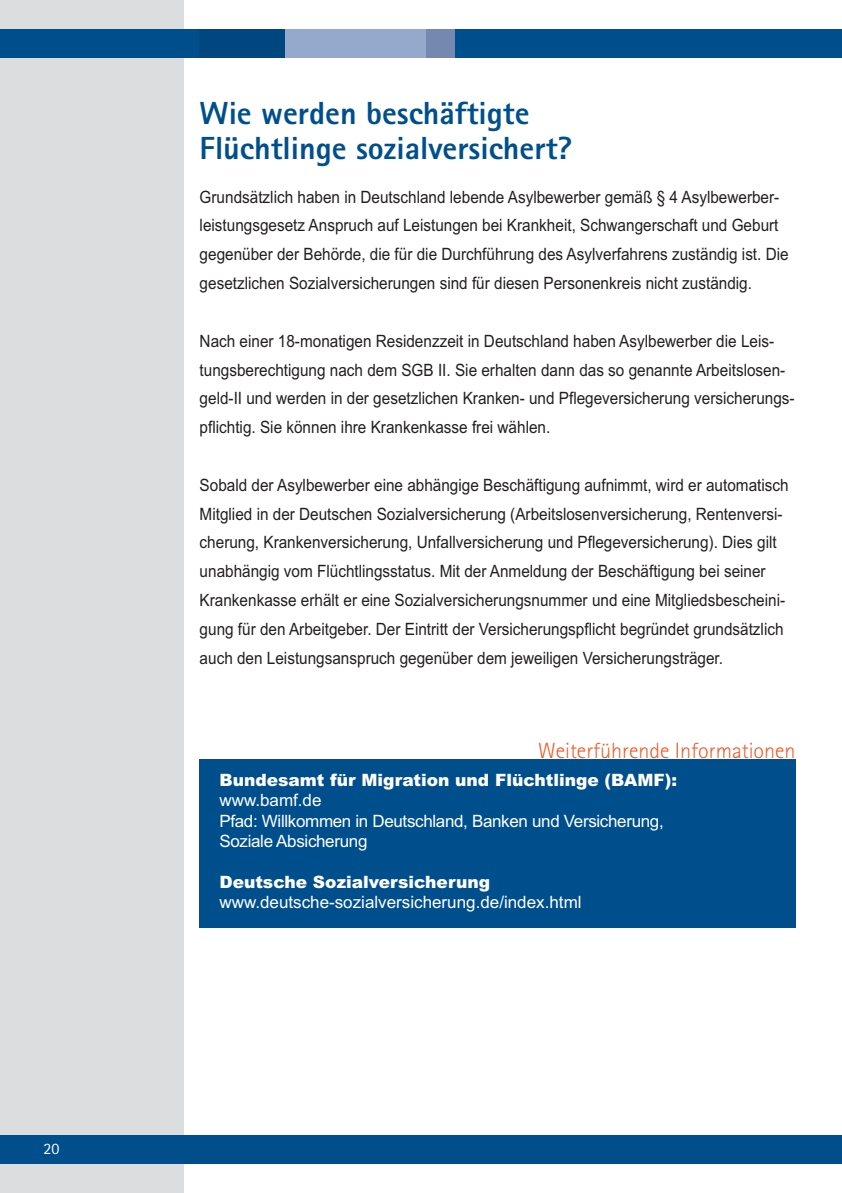
<style>
.page{position:relative;width:842px;height:1193px;background:#fff}
.page>*{position:absolute;margin:0;border:0;box-sizing:border-box;transform-origin:0 0}
.t1{font:800 32px/34.4px "Agfa Rotis Sans Serif";color:#004f8d}
.t2{font:300 22px "Agfa Rotis Sans Serif";color:#f15a29}
.t3{font:17px/28.8px "Arial";color:#231f20;scale:.9 1}
.t4{font:17px/20.4px "Arial";letter-spacing:-.02em;color:#fff}
.t5{font:900 17px "Arial";color:#fff}
.t6{font:17px "Arial";color:#fff}
.t7{font:16px "Agfa Rotis Sans Serif";color:#fff}
</style>
<div class="page">
<svg style="left:840px;top:29px;width:1px;height:29px"></svg>
<svg style="left:840px;top:1135px;width:1px;height:28px"></svg>
<div style="left:0;top:0;width:183px;height:1193px;background:#dcddde"></div>
<div style="left:0;top:1135px;width:840px;height:28px;background:#004f8d"></div>
<div style="left:0;top:29px;width:840px;height:29px;background:#004f8d"></div>
<div style="left:284px;top:29px;width:142px;height:29px;background:#95a9cd"></div>
<div style="left:199px;top:29px;width:85px;height:29px;background:#00467f"></div>
<div style="left:426px;top:29px;width:29px;height:29px;background:#7488b0"></div>
<div style="left:199px;top:759px;width:596px;height:168px;background:#004f8d"></div>
<p class="t7" style="left:43px;top:1142px;width:17px">20</p>
<h1 class="t1" style="left:199px;top:99px;width:374px">Wie werden beschäftigte<br>Flüchtlinge sozialversichert?</h1>
<p class="t3" style="left:199px;top:184px;width:655px">Grundsätzlich haben in Deutschland lebende Asylbewerber gemäß § 4 Asylbewerber&shy;leistungsgesetz Anspruch auf Leistungen bei Krankheit, Schwangerschaft und Geburt gegenüber der Behörde, die für die Durchführung des Asylverfahrens zuständig ist. Die gesetzlichen Sozialversicherungen sind für diesen Personenkreis nicht zuständig.</p>
<p class="t3" style="left:199px;top:328px;width:662px">Nach einer 18-monatigen Residenzzeit in Deutschland haben Asylbewerber die Leis&shy;tungsberechtigung nach dem SGB II. Sie erhalten dann das so genannte Arbeitslosen&shy;geld-II und werden in der gesetzlichen Kranken- und Pflegeversicherung versicherungs&shy;pflichtig. Sie können ihre Krankenkasse frei wählen.</p>
<p class="t3" style="left:199px;top:472px;width:655px">Sobald der Asylbewerber eine abhängige Beschäftigung aufnimmt, wird er automatisch Mitglied in der Deutschen Sozialversicherung (Arbeitslosenversicherung, Rentenversi&shy;cherung, Krankenversicherung, Unfallversicherung und Pflegeversicherung). Dies gilt unabhängig vom Flüchtlingsstatus. Mit der Anmeldung der Beschäftigung bei seiner Krankenkasse erhält er eine Sozialversicherungsnummer und eine Mitgliedsbescheini&shy;gung für den Arbeitgeber. Der Eintritt der Versicherungspflicht begründet grundsätzlich auch den Leistungsanspruch gegenüber dem jeweiligen Versicherungsträger.</p>
<p class="t2" style="left:538px;top:743px;width:259px">Weiterführende Informationen</p>
<p class="t5" style="left:219px;top:773px;width:459px">Bundesamt für Migration und Flüchtlinge (BAMF):</p>
<p class="t4" style="left:219px;top:791px;width:445px">www.bamf.de<br>Pfad: Willkommen in Deutschland, Banken und Versicherung,<br>Soziale Absicherung</p>
<p class="t5" style="left:219px;top:875px;width:272px">Deutsche Sozialversicherung</p>
<p class="t6" style="left:219px;top:896px;width:363px">www.deutsche-sozialversicherung.de/index.html</p>
</div>
